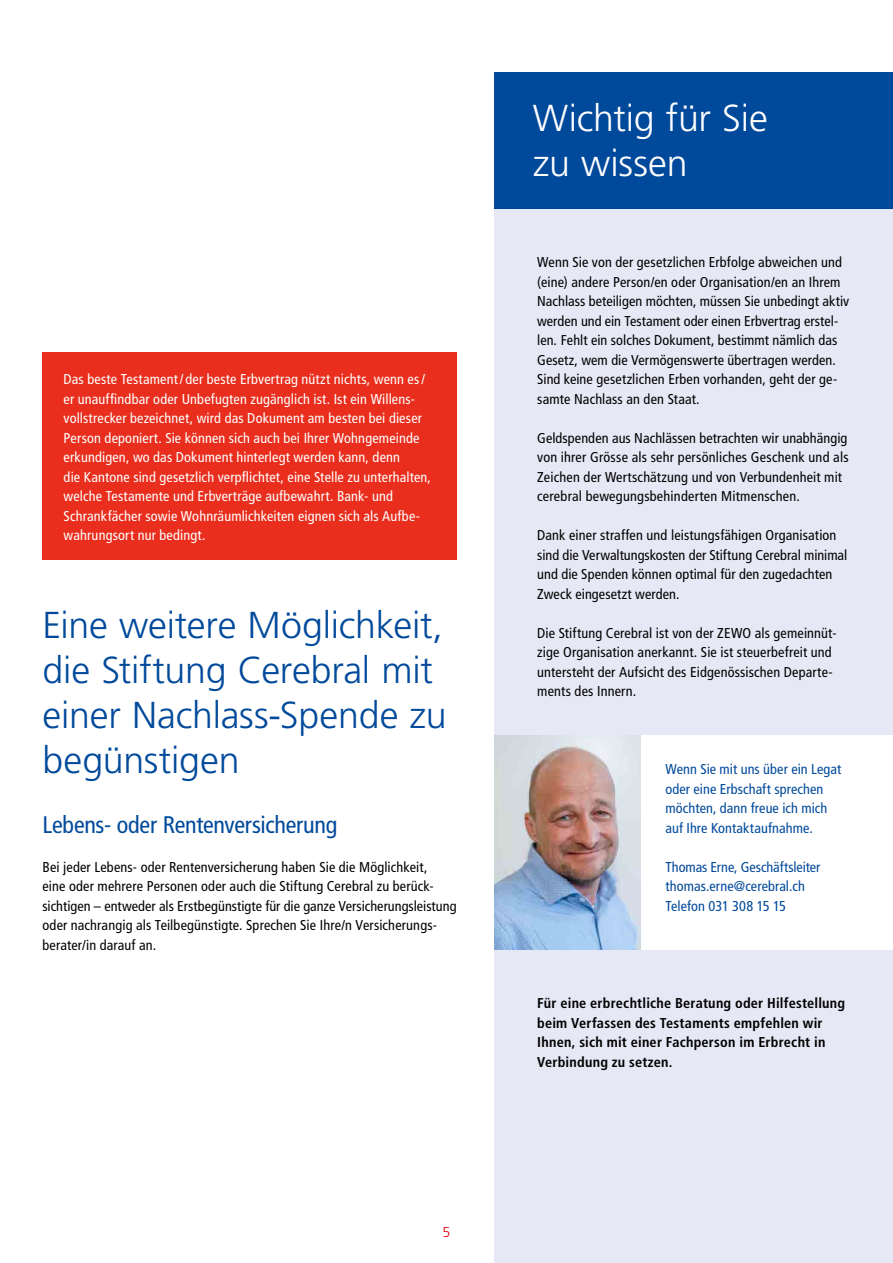
<style>
.page{position:relative;width:893px;height:1263px;background:#fff}
.page>*{position:absolute;margin:0;border:0;box-sizing:border-box;transform-origin:0 0}
._03_Titel_Blau{font:300 37.5px/45px "Frutiger LT Std";letter-spacing:-.005em;color:#00499b}
.t1{font:300 37.5px/45px "Frutiger LT Std";letter-spacing:-.005em;color:#fff}
._05_Lead_Blau{font:condensed 24px "Frutiger LT Std";letter-spacing:-.01em;color:#00499b}
._07_Grundtext_Schwar{font:condensed 14.25px/19.5px "Frutiger LT Std";letter-spacing:.01em;color:#000}
._08_Grundtext_Weiss{font:condensed 14.25px/19.5px "Frutiger LT Std";letter-spacing:.01em;color:#fff}
._07_Grundtext_Schwar-2{font:condensed 14.25px/19.5px "Frutiger LT Std";letter-spacing:.005em;color:#00499b}
._07_Grundtext_Schwar-3{font:700 condensed 14.25px/19.5px "Frutiger LT Std";letter-spacing:.015em;color:#000}
.t2{font:300 14.25px "Frutiger LT Std";color:#e7000e}
</style>
<div class="page">
<div style="left:495px;top:209px;width:398px;height:1054px;background:#e7e8f5"></div>
<div style="left:43px;top:352px;width:414px;height:208px;background:#e92e1d"></div>
<div style="left:495px;top:72px;width:398px;height:137px;background:#00499b"></div>
<div style="left:640px;top:735px;width:253px;height:215px;background:#fff"></div>
<img style="left:495px;top:735px;width:145px;height:215px">
<p class="_08_Grundtext_Weiss" style="left:64px;top:370px;width:369px">Das beste Testament/ der beste Erbvertrag nützt nichts, wenn es/ er unauffindbar oder Unbefugten zugänglich ist. Ist ein Willens&shy;vollstrecker bezeichnet, wird das Dokument am besten bei dieser Person deponiert. Sie können sich auch bei Ihrer Wohngemeinde erkundigen, wo das Dokument hinterlegt werden kann, denn<br>die Kantone sind gesetzlich verpflichtet, eine Stelle zu unterhalten, welche Testamente und Erbverträge aufbewahrt. Bank- und Schrankfächer sowie Wohnräumlichkeiten eignen sich als Aufbe&shy;wahrungsort nur bedingt.</p>
<p class="_03_Titel_Blau" style="left:43px;top:603px;width:406px">Eine weitere Möglichkeit, die Stiftung Cerebral mit einer Nachlass-Spende zu begünstigen</p>
<p class="_05_Lead_Blau" style="left:43px;top:810px;width:296px">Lebens- oder Rentenversicherung</p>
<p class="_07_Grundtext_Schwar" style="left:43px;top:857px;width:416px">Bei jeder Lebens- oder Rentenversicherung haben Sie die Möglichkeit,<br>eine oder mehrere Personen oder auch die Stiftung Cerebral zu berück&shy;sichtigen – entweder als Erstbegünstigte für die ganze Versicherungsleistung oder nachrangig als Teilbegünstigte. Sprechen Sie Ihre/n Versicherungs&shy;berater/in darauf an.</p>
<p class="t2" style="left:442px;top:1224px;width:9px">5</p>
<h1 class="t1" style="left:533px;top:96px;width:236px">Wichtig für Sie zu wissen</h1>
<p class="_07_Grundtext_Schwar" style="left:537px;top:253px;width:314px">Wenn Sie von der gesetzlichen Erbfolge abweichen und (eine) andere Person/en oder Organisation/en an Ihrem Nachlass beteiligen möchten, müssen Sie unbedingt aktiv werden und ein Testament oder einen Erbvertrag erstel&shy;len. Fehlt ein solches Dokument, bestimmt nämlich das Gesetz, wem die Vermögenswerte übertragen werden.<br>Sind keine gesetzlichen Erben vorhanden, geht der ge&shy;samte Nachlass an den Staat.</p>
<p class="_07_Grundtext_Schwar" style="left:537px;top:428px;width:313px">Geldspenden aus Nachlässen betrachten wir unabhängig von ihrer Grösse als sehr persönliches Geschenk und als Zeichen der Wertschätzung und von Verbundenheit mit cerebral bewegungsbehinderten Mitmenschen.</p>
<p class="_07_Grundtext_Schwar" style="left:537px;top:526px;width:312px">Dank einer straffen und leistungsfähigen Organisation sind die Verwaltungskosten der Stiftung Cerebral minimal und die Spenden können optimal für den zugedachten Zweck eingesetzt werden.</p>
<p class="_07_Grundtext_Schwar" style="left:537px;top:623px;width:301px">Die Stiftung Cerebral ist von der ZEWO als gemeinnüt&shy;zige Organisation anerkannt. Sie ist steuerbefreit und untersteht der Aufsicht des Eidgenössischen Departe&shy;ments des Innern.</p>
<p class="_07_Grundtext_Schwar-2" style="left:665px;top:760px;width:177px">Wenn Sie mit uns über ein Legat oder eine Erbschaft sprechen möchten, dann freue ich mich auf Ihre Kontaktaufnahme.</p>
<p class="_07_Grundtext_Schwar-2" style="left:665px;top:857px;width:156px">Thomas Erne, Geschäftsleiter</p>
<p class="_07_Grundtext_Schwar-2" style="left:665px;top:877px;width:141px">thomas.erne@cerebral.ch</p>
<p class="_07_Grundtext_Schwar-2" style="left:665px;top:896px;width:122px">Telefon 031 308 15 15</p>
<p class="_07_Grundtext_Schwar-3" style="left:537px;top:994px;width:310px">Für eine erbrechtliche Beratung oder Hilfestellung beim Verfassen des Testaments empfehlen wir Ihnen, sich mit einer Fachperson im Erbrecht in Verbindung zu setzen.</p>
</div>
